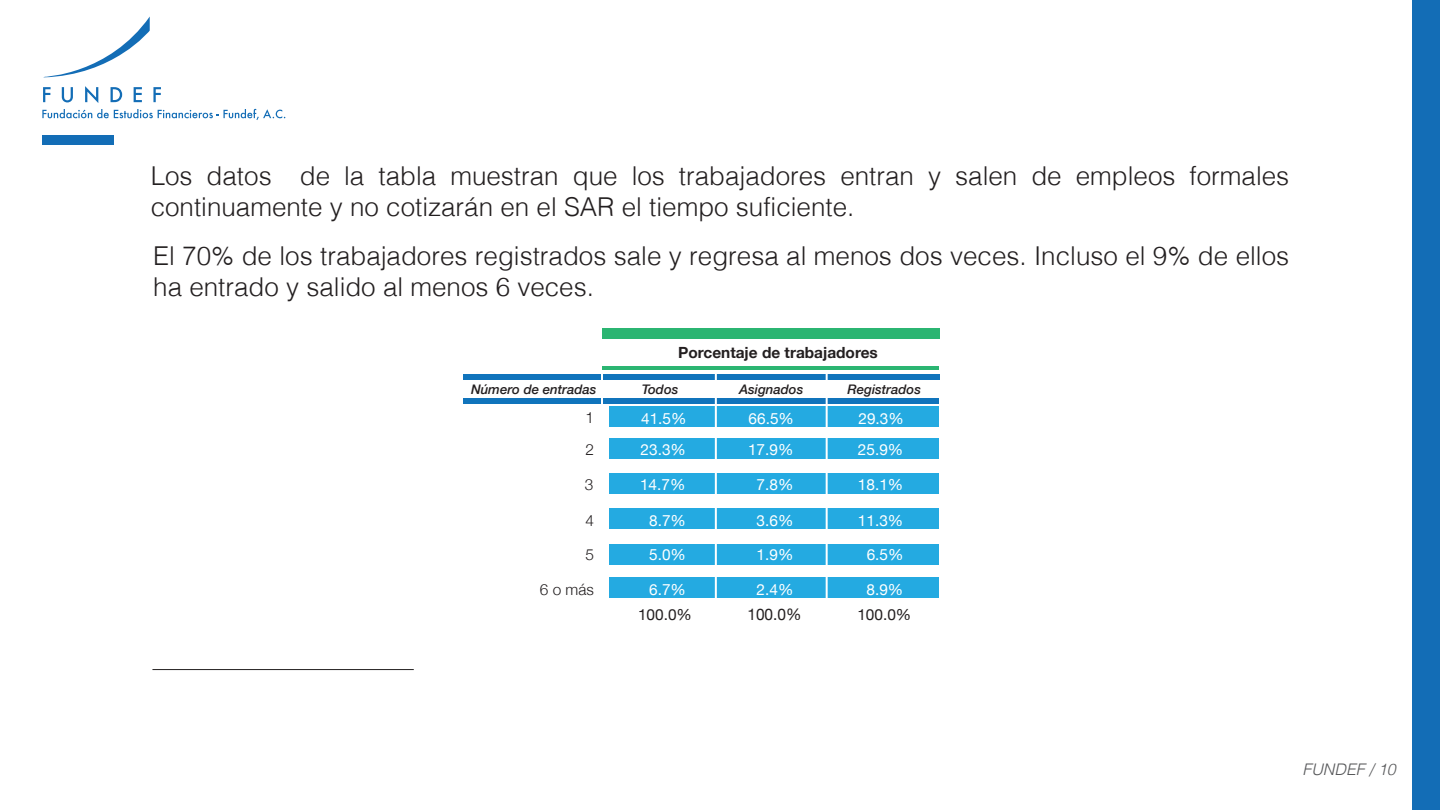
<style>
.page{position:relative;width:1440px;height:810px;background:#fff}
.page>*{position:absolute;margin:0;border:0;box-sizing:border-box;transform-origin:0 0}
.t1{font:300 26px/31.2px "Helvetica";color:#231f20}
.t2{font:16.2px "Helvetica Neue";color:#231f20;scale:.96 1}
.t3{font:italic 300 16px "Helvetica";color:#57585a}
.t4{font:15.4px/31px "Helvetica Neue";color:#fff}
.t5{font:700 15.4px "Helvetica Neue";color:#231f20}
.t6{font:15.4px "Helvetica Neue";color:#231f20}
.t7{font:300 15.4px/31.8px "Helvetica Neue";color:#231f20}
.t8{font:italic 500 13.2px "Helvetica Neue";color:#231f20}
</style>
<div class="page">
<div style="left:463px;top:374px;width:138px;height:6px;background:#1074bc"></div>
<div style="left:463px;top:398px;width:138px;height:6px;background:#1074bc"></div>
<div style="left:603px;top:374px;width:114px;height:6px;background:#1074bc"></div>
<div style="left:603px;top:398px;width:114px;height:6px;background:#1074bc"></div>
<div style="left:713px;top:398px;width:114px;height:6px;background:#1074bc"></div>
<div style="left:825px;top:398px;width:114px;height:6px;background:#1074bc"></div>
<div style="left:716px;top:374px;width:114px;height:6px;background:#1074bc"></div>
<div style="left:826px;top:374px;width:114px;height:6px;background:#1074bc"></div>
<div style="left:609px;top:407px;width:330px;height:20px;background:#24aae1"></div>
<div style="left:609px;top:438px;width:330px;height:20px;background:#24aae1"></div>
<div style="left:609px;top:473px;width:330px;height:21px;background:#24aae1"></div>
<div style="left:609px;top:509px;width:330px;height:20px;background:#24aae1"></div>
<div style="left:609px;top:544px;width:330px;height:20px;background:#24aae1"></div>
<div style="left:609px;top:577px;width:330px;height:21px;background:#24aae1"></div>
<svg style="left:43px;top:87px;width:8px;height:15px"></svg>
<svg style="left:62px;top:87px;width:11px;height:15px"></svg>
<svg style="left:85px;top:86px;width:13px;height:17px"></svg>
<svg style="left:111px;top:87px;width:11px;height:15px"></svg>
<svg style="left:134px;top:87px;width:8px;height:15px"></svg>
<svg style="left:153px;top:87px;width:8px;height:15px"></svg>
<svg style="left:44px;top:17px;width:106px;height:60px"></svg>
<svg style="left:42px;top:109px;width:243px;height:11px"></svg>
<div style="left:42px;top:135px;width:72px;height:10px;background:#136db6"></div>
<hr style="left:152px;top:669px;width:262px;height:1px;background:#231f20">
<div style="left:1412px;top:0;width:28px;height:810px;background:#136db6"></div>
<div style="left:603px;top:328px;width:337px;height:11px;background:#2bb572"></div>
<hr style="left:603px;top:366px;width:336px;height:4px;background:#2bb572">
<hr style="left:715px;top:370px;width:2px;height:260px;background:#fff">
<hr style="left:826px;top:370px;width:2px;height:260px;background:#fff">
<p class="t1" style="left:151px;top:158px;width:1140px">Los datos de la tabla muestran que los trabajadores entran y salen de empleos formales continuamente y no cotizarán en el SAR el tiempo suficiente.</p>
<p class="t1" style="left:153px;top:238px;width:1137px">El 70% de los trabajadores registrados sale y regresa al menos dos veces. Incluso el 9% de ellos ha entrado y salido al menos 6 veces.</p>
<p class="t5" style="left:678px;top:340px;width:201px">Porcentaje de trabajadores</p>
<p class="t8" style="left:471px;top:378px;width:127px">Número de entradas</p>
<p class="t8" style="left:642px;top:378px;width:38px">Todos</p>
<p class="t8" style="left:739px;top:378px;width:66px">Asignados</p>
<p class="t8" style="left:848px;top:378px;width:75px">Registrados</p>
<p class="t7" style="left:585px;top:401px;width:10px">1<br>2</p>
<p class="t7" style="left:585px;top:467px;width:10px">3</p>
<p class="t7" style="left:585px;top:503px;width:10px">4</p>
<p class="t7" style="left:585px;top:537px;width:10px">5</p>
<p class="t7" style="left:540px;top:572px;width:55px">6 o más</p>
<p class="t4" style="left:641px;top:404px;width:47px">41.5%<br>23.3%</p>
<p class="t4" style="left:640px;top:470px;width:47px">14.7%</p>
<p class="t4" style="left:649px;top:505px;width:38px">8.7%</p>
<p class="t4" style="left:649px;top:540px;width:38px">5.0%</p>
<p class="t4" style="left:649px;top:575px;width:38px">6.7%</p>
<p class="t4" style="left:748px;top:404px;width:47px">66.5%<br>17.9%</p>
<p class="t4" style="left:757px;top:470px;width:38px">7.8%</p>
<p class="t4" style="left:757px;top:506px;width:38px">3.6%</p>
<p class="t4" style="left:757px;top:540px;width:38px">1.9%</p>
<p class="t4" style="left:757px;top:575px;width:38px">2.4%</p>
<p class="t6" style="left:638px;top:603px;width:55px">100.0%</p>
<p class="t2" style="left:748px;top:603px;width:58px">100.0%</p>
<p class="t4" style="left:858px;top:404px;width:47px">29.3%<br>25.9%</p>
<p class="t4" style="left:858px;top:470px;width:47px">18.1%</p>
<p class="t4" style="left:858px;top:506px;width:47px">11.3%</p>
<p class="t4" style="left:867px;top:540px;width:38px">6.5%</p>
<p class="t4" style="left:867px;top:575px;width:38px">8.9%</p>
<p class="t6" style="left:857px;top:603px;width:55px">100.0%</p>
<p class="t3" style="left:1302px;top:756px;width:95px">FUNDEF / 10</p>
</div>
